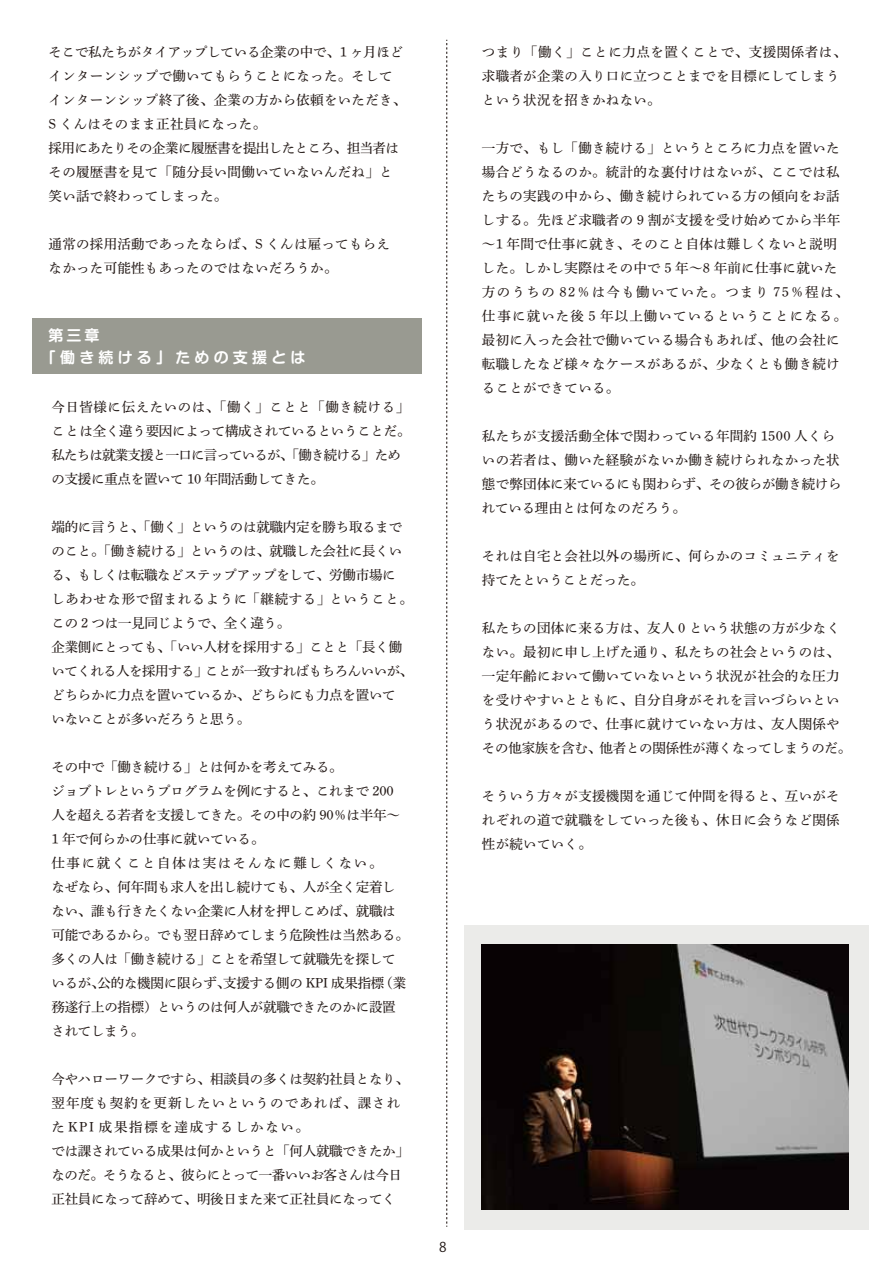
<style>
.page{position:relative;width:893px;height:1263px;background:#fff}
.page>*{position:absolute;margin:0;border:0;box-sizing:border-box;transform-origin:0 0}
.t1{font:700 15px/22.5px "Shin M Go Pro De";letter-spacing:.28em;color:#fff}
.t2{font:13.5px/24px "Shuei Min Pro M";letter-spacing:.02em;color:#221815}
.t3{font:13.5px/24px "Shuei Min Pro M";letter-spacing:-.02em;color:#221815}
.t4{font:13.5px "Koz Go Pro";color:#221815}
</style>
<div class="page">
<div style="left:465px;top:926px;width:404px;height:304px;background:#ebebe9"></div>
<svg style="left:446px;top:40px;width:1px;height:1187px"></svg>
<div style="left:33px;top:318px;width:389px;height:55px;background:#999a91"></div>
<img style="left:481px;top:945px;width:367px;height:265px">
<p class="t2" style="left:49px;top:40px;width:359px">そこで私たちがタイアップしている企業の中で、1 ヶ月ほどインターンシップで働いてもらうことになった。そしてインターンシップ終了後、企業の方から依頼をいただき、<br>S くんはそのまま正社員になった。<br>採用にあたりその企業に履歴書を提出したところ、担当者はその履歴書を見て「随分長い間働いていないんだね」と笑い話で終わってしまった。</p>
<p class="t2" style="left:49px;top:232px;width:343px">通常の採用活動であったならば、S くんは雇ってもらえなかった可能性もあったのではないだろうか。</p>
<p class="t1" style="left:41px;top:322px;width:266px;text-indent:8px">第三章<br>「働き続ける」ための支援とは</p>
<p class="t3" style="left:51px;top:394px;width:361px">今日皆様に伝えたいのは、「働く」ことと「働き続ける」ことは全く違う要因によって構成されているということだ。私たちは就業支援と一口に言っているが、「働き続ける」ための支援に重点を置いて 10 年間活動してきた。</p>
<p class="t3" style="left:51px;top:514px;width:363px">端的に言うと、「働く」というのは就職内定を勝ち取るまでのこと。「働き続ける」というのは、就職した会社に長くいる、もしくは転職などステップアップをして、労働市場に<br>しあわせな形で留まれるように「継続する」ということ。この 2 つは一見同じようで、全く違う。<br>企業側にとっても、「いい人材を採用する」ことと「長く働いてくれる人を採用する」ことが一致すればもちろんいいが、どちらかに力点を置いているか、どちらにも力点を置いて<br>いないことが多いだろうと思う。</p>
<p class="t3" style="left:51px;top:754px;width:359px">その中で「働き続ける」とは何かを考えてみる。<br>ジョブトレというプログラムを例にすると、これまで 200人を超える若者を支援してきた。その中の約 90％は半年～<br>1 年で何らかの仕事に就いている。<br>仕事に就くこと自体は実はそんなに難しくない。<br>なぜなら、何年間も求人を出し続けても、人が全く定着しない、誰も行きたくない企業に人材を押しこめば、就職は可能であるから。でも翌日辞めてしまう危険性は当然ある。多くの人は「働き続ける」ことを希望して就職先を探しているが、公的な機関に限らず、支援する側の KPI 成果指標（業務遂行上の指標）というのは何人が就職できたのかに設置されてしまう。</p>
<p class="t3" style="left:51px;top:1066px;width:359px">今やハローワークですら、相談員の多くは契約社員となり、翌年度も契約を更新したいというのであれば、課されたKPI 成果指標を達成するしかない。<br>では課されている成果は何かというと「何人就職できたか」なのだ。そうなると、彼らにとって一番いいお客さんは今日正社員になって辞めて、明後日また来て正社員になってく</p>
<p class="t4" style="left:439px;top:1238px;width:9px">8</p>
<p class="t2" style="left:482px;top:40px;width:366px">つまり「働く」ことに力点を置くことで、支援関係者は、求職者が企業の入り口に立つことまでを目標にしてしまうという状況を招きかねない。</p>
<p class="t2" style="left:482px;top:136px;width:368px">一方で、もし「働き続ける」というところに力点を置いた場合どうなるのか。統計的な裏付けはないが、ここでは私たちの実践の中から、働き続けられている方の傾向をお話しする。先ほど求職者の 9 割が支援を受け始めてから半年～1 年間で仕事に就き、そのこと自体は難しくないと説明した。しかし実際はその中で 5 年～8 年前に仕事に就いた方のうちの 82％は今も働いていた。つまり 75％程は、仕事に就いた後 5 年以上働いているということになる。最初に入った会社で働いている場合もあれば、他の会社に転職したなど様々なケースがあるが、少なくとも働き続けることができている。</p>
<p class="t2" style="left:482px;top:424px;width:361px">私たちが支援活動全体で関わっている年間約 1500 人くらいの若者は、働いた経験がないか働き続けられなかった状態で弊団体に来ているにも関わらず、その彼らが働き続けられている理由とは何なのだろう。</p>
<p class="t2" style="left:482px;top:544px;width:359px">それは自宅と会社以外の場所に、何らかのコミュニティを持てたということだった。</p>
<p class="t2" style="left:482px;top:616px;width:371px">私たちの団体に来る方は、友人 0 という状態の方が少なくない。最初に申し上げた通り、私たちの社会というのは、一定年齢において働いていないという状況が社会的な圧力を受けやすいとともに、自分自身がそれを言いづらいという状況があるので、仕事に就けていない方は、友人関係やその他家族を含む、他者との関係性が薄くなってしまうのだ。</p>
<p class="t2" style="left:482px;top:784px;width:359px;text-align:justify">そういう方々が支援機関を通じて仲間を得ると、互いがそれぞれの道で就職をしていった後も、休日に会うなど関係性が続いていく。</p>
</div>
